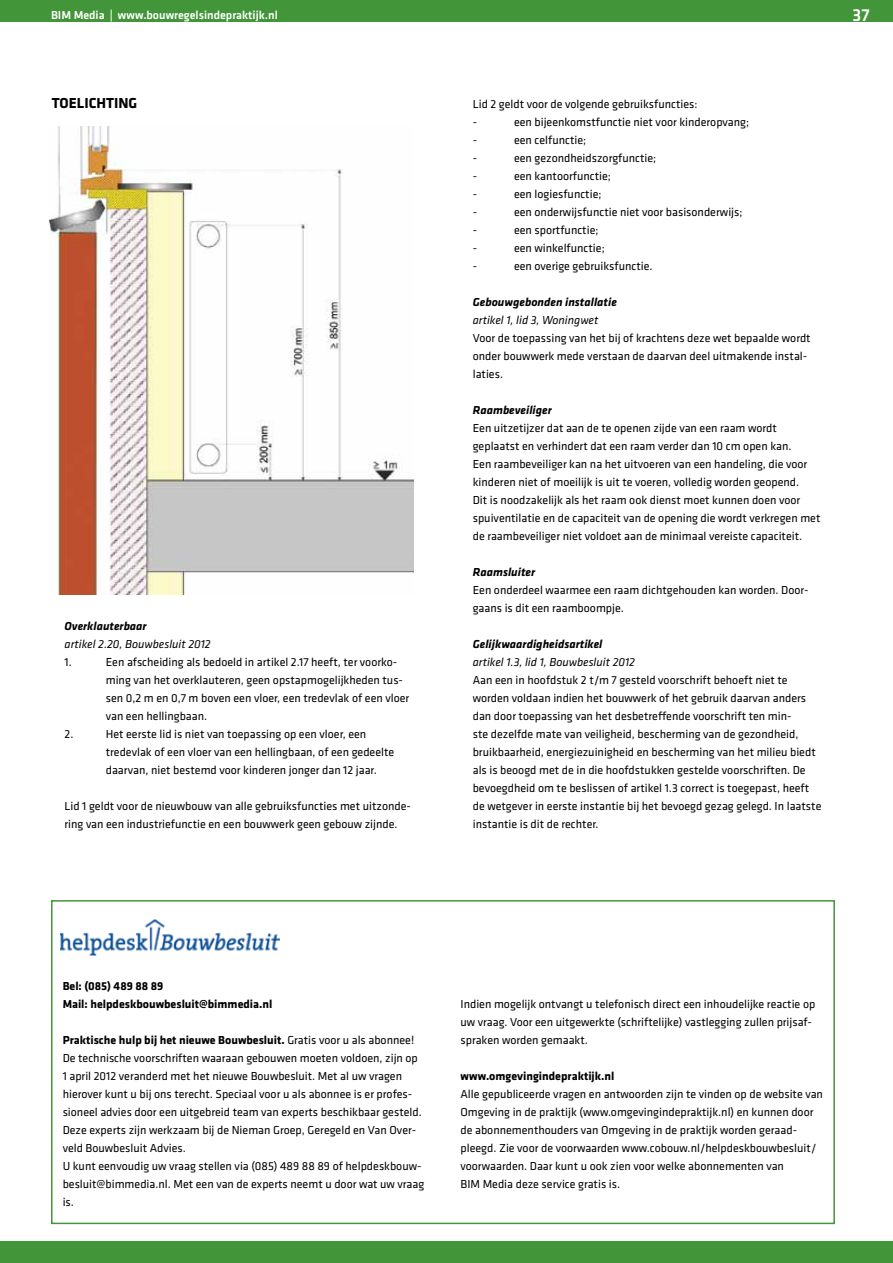
<style>
.page{position:relative;width:893px;height:1263px;background:#fff}
.page>*{position:absolute;margin:0;border:0;box-sizing:border-box;transform-origin:0 0}
.t1{font:500 18px "Klavika";color:#fff}
.t2{font:700 15px "Klavika";color:#000}
.t3{font:12px/18px "Klavika";color:#000}
.t4{font:italic 700 12px "Klavika";color:#000}
.t5{font:italic 12px "Klavika";color:#000}
.t6{font:700 12px/18px "Klavika";color:#000}
.t7{font:500 12px "Klavika";color:#fff}
.s1{font-weight:700}
</style>
<div class="page">
<div style="left:0;top:0;width:893px;height:21px;background:#439539"></div>
<div style="left:0;top:1242px;width:893px;height:21px;background:#439539"></div>
<img style="left:49px;top:127px;width:365px;height:467px">
<div style="left:51px;top:900px;width:784px;height:324px;border:2px solid #439539"></div>
<img style="left:61px;top:919px;width:219px;height:36px">
<p class="t7" style="left:51px;top:9px;width:228px">BIM Media | www.bouwregelsindepraktijk.nl</p>
<h1 class="t1" style="left:852px;top:6px;width:19px">37</h1>
<p class="t2" style="left:52px;top:95px;width:87px">TOELICHTING</p>
<p class="t4" style="left:65px;top:619px;width:84px">Overklauterbaar</p>
<p class="t5" style="left:65px;top:637px;width:148px">artikel 2.20, Bouwbesluit 2012</p>
<p class="t3" style="left:65px;top:653px;width:9px">1.</p>
<p class="t3" style="left:106px;top:653px;width:305px">Een afscheiding als bedoeld in artikel 2.17 heeft, ter voorko&shy;ming van het overklauteren, geen opstapmogelijkheden tus&shy;sen 0,2 m en 0,7 m boven een vloer, een tredevlak of een vloer van een hellingbaan.</p>
<p class="t3" style="left:65px;top:725px;width:10px">2.</p>
<p class="t3" style="left:106px;top:725px;width:290px">Het eerste lid is niet van toepassing op een vloer, een tredevlak of een vloer van een hellingbaan, of een gedeelte daarvan, niet bestemd voor kinderen jonger dan 12 jaar.</p>
<p class="t3" style="left:65px;top:797px;width:348px">Lid 1 geldt voor de nieuwbouw van alle gebruiksfuncties met uitzonde&shy;ring van een industriefunctie en een bouwwerk geen gebouw zijnde.</p>
<p class="t3" style="left:473px;top:95px;width:226px">Lid 2 geldt voor de volgende gebruiksfuncties: -</p>
<p class="t3" style="left:514px;top:113px;width:237px">een bijeenkomstfunctie niet voor kinderopvang;</p>
<p class="t3" style="left:473px;top:131px;width:6px">-</p>
<p class="t3" style="left:514px;top:131px;width:74px">een celfunctie;</p>
<p class="t3" style="left:473px;top:149px;width:6px">-</p>
<p class="t3" style="left:514px;top:149px;width:144px">een gezondheidszorgfunctie;</p>
<p class="t3" style="left:473px;top:167px;width:6px">-</p>
<p class="t3" style="left:514px;top:167px;width:99px">een kantoorfunctie;</p>
<p class="t3" style="left:473px;top:185px;width:6px">-</p>
<p class="t3" style="left:514px;top:185px;width:89px">een logiesfunctie;</p>
<p class="t3" style="left:473px;top:203px;width:6px">-</p>
<p class="t3" style="left:514px;top:203px;width:230px">een onderwijsfunctie niet voor basisonderwijs;</p>
<p class="t3" style="left:473px;top:221px;width:6px">-</p>
<p class="t3" style="left:514px;top:221px;width:86px">een sportfunctie;</p>
<p class="t3" style="left:473px;top:239px;width:6px">-</p>
<p class="t3" style="left:514px;top:239px;width:92px">een winkelfunctie;</p>
<p class="t3" style="left:473px;top:257px;width:6px">-</p>
<p class="t3" style="left:514px;top:257px;width:140px">een overige gebruiksfunctie.</p>
<p class="t4" style="left:473px;top:295px;width:146px">Gebouwgebonden installatie</p>
<p class="t5" style="left:473px;top:313px;width:127px">artikel 1, lid 3, Woningwet</p>
<p class="t3" style="left:473px;top:329px;width:339px">Voor de toepassing van het bij of krachtens deze wet bepaalde wordt onder bouwwerk mede verstaan de daarvan deel uitmakende instal&shy;laties.</p>
<p class="t4" style="left:473px;top:403px;width:81px">Raambeveiliger</p>
<p class="t3" style="left:473px;top:419px;width:349px">Een uitzetijzer dat aan de te openen zijde van een raam wordt geplaatst en verhindert dat een raam verder dan 10 cm open kan.<br>Een raambeveiliger kan na het uitvoeren van een handeling, die voor kinderen niet of moeilijk is uit te voeren, volledig worden geopend.<br>Dit is noodzakelijk als het raam ook dienst moet kunnen doen voor spuiventilatie en de capaciteit van de opening die wordt verkregen met de raambeveiliger niet voldoet aan de minimaal vereiste capaciteit.</p>
<p class="t4" style="left:473px;top:565px;width:64px">Raamsluiter</p>
<p class="t3" style="left:473px;top:581px;width:337px">Een onderdeel waarmee een raam dichtgehouden kan worden. Door&shy;gaans is dit een raamboompje.</p>
<p class="t4" style="left:473px;top:637px;width:131px">Gelijkwaardigheidsartikel</p>
<p class="t5" style="left:473px;top:655px;width:164px">artikel 1.3, lid 1, Bouwbesluit 2012</p>
<p class="t3" style="left:473px;top:671px;width:350px">Aan een in hoofdstuk 2 t/m 7 gesteld voorschrift behoeft niet te worden voldaan indien het bouwwerk of het gebruik daarvan anders dan door toepassing van het desbetreffende voorschrift ten min-<br>ste dezelfde mate van veiligheid, bescherming van de gezondheid, bruikbaarheid, energiezuinigheid en bescherming van het milieu biedt als is beoogd met de in die hoofdstukken gestelde voorschriften. De bevoegdheid om te beslissen of artikel 1.3 correct is toegepast, heeft de wetgever in eerste instantie bij het bevoegd gezag gelegd. In laatste instantie is dit de rechter.</p>
<p class="t6" style="left:63px;top:977px;width:211px">Bel: (085) 489 88 89<br>Mail: helpdeskbouwbesluit@bimmedia.nl</p>
<p class="t3" style="left:63px;top:1031px;width:363px"><span class="s1">Praktische hulp bij het nieuwe Bouwbesluit.</span> Gratis voor u als abonnee!<br>De technische voorschriften waaraan gebouwen moeten voldoen, zijn op 1 april 2012 veranderd met het nieuwe Bouwbesluit. Met al uw vragen hierover kunt u bij ons terecht. Speciaal voor u als abonnee is er profes&shy;sioneel advies door een uitgebreid team van experts beschikbaar gesteld.<br>Deze experts zijn werkzaam bij de Nieman Groep, Geregeld en Van Over&shy;veld Bouwbesluit Advies.<br>U kunt eenvoudig uw vraag stellen via (085) 489 88 89 of helpdeskbouw&shy;besluit@bimmedia.nl. Met een van de experts neemt u door wat uw vraag is.</p>
<p class="t3" style="left:460px;top:995px;width:356px">Indien mogelijk ontvangt u telefonisch direct een inhoudelijke reactie op uw vraag. Voor een uitgewerkte (schriftelijke) vastlegging zullen prijsaf&shy;spraken worden gemaakt.</p>
<p class="t6" style="left:460px;top:1067px;width:155px">www.omgevingindepraktijk.nl</p>
<p class="t3" style="left:460px;top:1085px;width:364px">Alle gepubliceerde vragen en antwoorden zijn te vinden op de website van Omgeving in de praktijk (www.omgevingindepraktijk.nl) en kunnen door de abonnementhouders van Omgeving in de praktijk worden geraad&shy;pleegd. Zie voor de voorwaarden www.cobouw.nl/helpdeskbouwbesluit/ voorwaarden. Daar kunt u ook zien voor welke abonnementen van<br>BIM Media deze service gratis is.</p>
</div>
